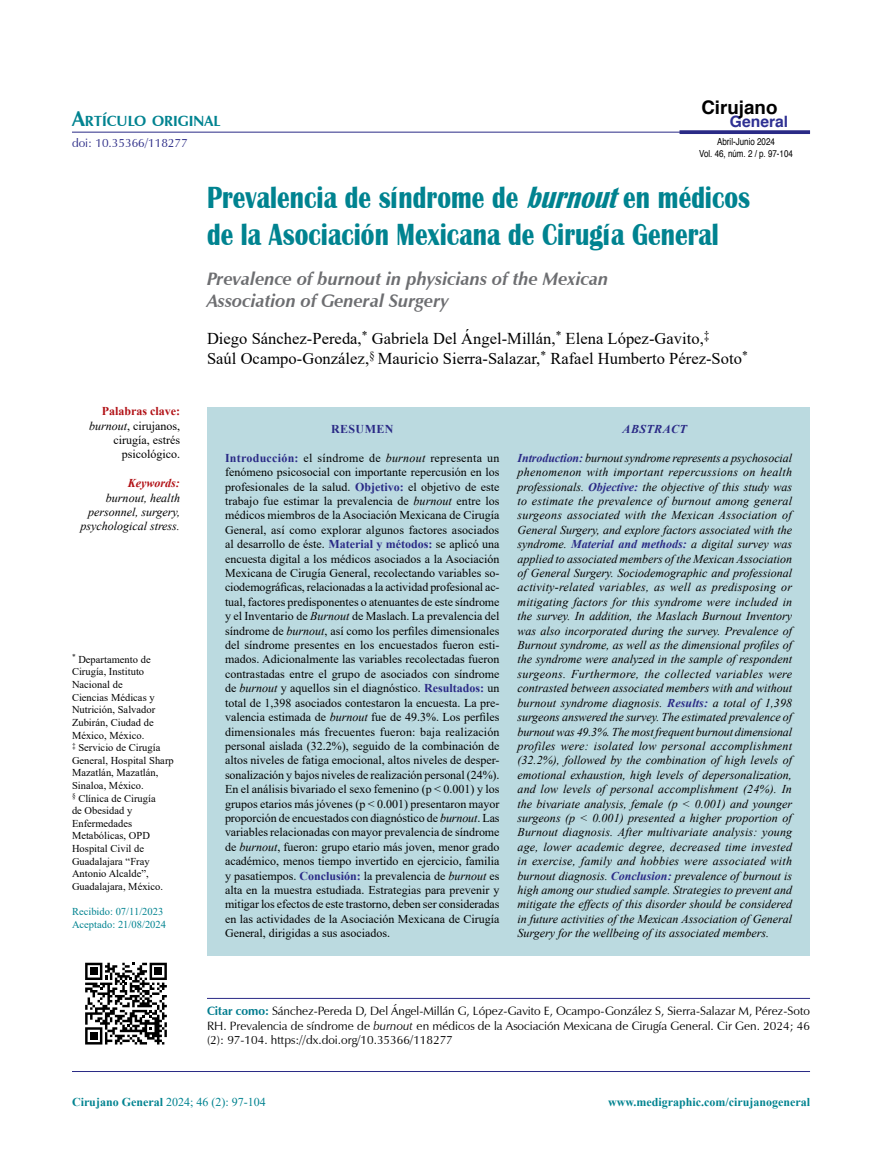
<style>
.page{position:relative;width:893px;height:1170px;background:#fff}
.page>*{position:absolute;margin:0;border:0;box-sizing:border-box;transform-origin:0 0}
.t1{font:700 31.5px/37.8px "Britannic";letter-spacing:.005em;color:#008390;scale:.8 1}
.t2{font:700 18.75px "Helvetica";color:#000}
.t3{font:italic 700 18px/21.6px "Zapf Humanist 601 BT";color:#6d6e71}
.t4{font:16.5px/19.8px "Times New Roman";color:#000}
.t5{font:700 15.6px "Helvetica";color:#2e3092}
.t6{font:700 14.7px "Zapf Humanist 601 BT";color:#008390}
.t7{font:12px/14.4px "Times New Roman";color:#000;text-align:right}
.t8{font:italic 12px/14.4px "Times New Roman";color:#000;text-align:right}
.t9{font:12px/14.4px "Zapf Humanist 601 BT";color:#000;text-align:justify}
.t10{font:700 12px "Times New Roman";color:#008390}
.t11{font:12px "Times New Roman";color:#008390}
.t12{font:12px "Zapf Humanist 601 BT";color:#2a2a86}
.t13{font:italic 700 12px "Times New Roman";color:#b11116}
.t14{font:italic 700 12px "Times New Roman";letter-spacing:.035em;color:#2a2a86}
.t15{font:700 12px "Times New Roman";letter-spacing:.035em;color:#2a2a86}
.t16{font:10.5px/12.6px "Times New Roman";color:#000}
.t17{font:10.5px/12.6px "Times New Roman";color:#008390}
.t18{font:9.75px/11.7px "Helvetica";color:#000;text-align:center;scale:.82 1}
.s1{font-size:21px}
.s2{font-weight:700;color:#b11116}
.s3{font-style:italic}
.s4{font-weight:700;color:#2a2a86}
.s5{font-weight:700;color:#007c8e}
.s6{font-weight:700}
</style>
<div class="page">
<hr style="left:72px;top:1071px;width:738px;height:1px;background:#2a2a86">
<hr style="left:72px;top:132px;width:738px;height:1px;background:#2a2a86">
<svg style="left:680px;top:130px;width:130px;height:4px"></svg>
<div style="left:207px;top:407px;width:301px;height:548px;background:#bbdae0"></div>
<div style="left:508px;top:407px;width:302px;height:548px;background:#bbdae0"></div>
<hr style="left:207px;top:997px;width:603px;height:1px;background:#2a2a86">
<svg style="left:85px;top:962px;width:82px;height:82px"></svg>
<p class="t6" style="left:72px;top:112px;width:150px"><span class="s1">A</span>RTÍCULO ORIGINAL</p>
<p class="t12" style="left:72px;top:135px;width:117px">doi: 10.35366/118277</p>
<h2 class="t2" style="left:701px;top:92px;width:78px">Cirujano</h2>
<p class="t18" style="left:699px;top:136px;width:116px">Abril-Junio 2024<br>Vol. 46, núm. 2 / p. 97-104</p>
<h3 class="t5" style="left:730px;top:109px;width:60px">General</h3>
<p class="t7" style="left:89px;top:403px;width:93px"><span class="s2">Palabras clave: </span><span class="s3">burnout</span>, cirujanos, cirugía, estrés psicológico.</p>
<p class="t13" style="left:128px;top:475px;width:53px">Keywords:</p>
<p class="t8" style="left:80px;top:490px;width:101px">burnout, health personnel, surgery, psychological stress.</p>
<p class="t16" style="left:72px;top:652px;width:103px"><sup>*</sup> Departamento de<br>Cirugía, Instituto<br>Nacional de<br>Ciencias Médicas y<br>Nutrición, Salvador<br>Zubirán, Ciudad de<br>México, México.<br><sup>‡</sup> Servicio de Cirugía<br>General, Hospital Sharp<br>Mazatlán, Mazatlán,<br>Sinaloa, México.<br><sup>§</sup> Clínica de Cirugía<br>de Obesidad y<br>Enfermedades<br>Metabólicas, OPD<br>Hospital Civil de<br>Guadalajara “Fray<br>Antonio Alcalde”,<br>Guadalajara, México.</p>
<p class="t17" style="left:72px;top:904px;width:96px">Recibido: 07/11/2023<br>Aceptado: 21/08/2024</p>
<h1 class="t1" style="left:207px;top:178px;width:681px">Prevalencia de síndrome de <span class="s3">burnout</span>en médicos de la Asociación Mexicana de Cirugía General</h1>
<h3 class="t3" style="left:207px;top:268px;width:403px">Prevalence of burnout in physicians of the Mexican<br>Association of General Surgery</h3>
<h3 class="t4" style="left:207px;top:328px;width:542px">Diego Sánchez-Pereda,<sup>*</sup> Gabriela Del Ángel-Millán,<sup>*</sup> Elena López-Gavito,<sup>‡<br></sup>Saúl Ocampo-González,<sup>§</sup> Mauricio Sierra-Salazar,<sup>*</sup> Rafael Humberto Pérez-Soto<sup>*</sup></h3>
<p class="t15" style="left:331px;top:420px;width:64px">RESUMEN</p>
<p class="t7" style="left:225px;top:450px;width:276px;text-align:justify"><span class="s4">Introducción:</span> el síndrome de <span class="s3">burnout</span> representa un fenómeno psicosocial con importante repercusión en los profesionales de la salud. <span class="s4">Objetivo:</span> el objetivo de este trabajo fue estimar la prevalencia de <span class="s3">burnout</span> entre los médicos miembros de la Asociación Mexicana de Cirugía General, así como explorar algunos factores asociados al desarrollo de éste. <span class="s4">Material y métodos:</span> se aplicó una encuesta digital a los médicos asociados a la Asociación Mexicana de Cirugía General, recolectando variables so&shy;ciodemográficas, relacionadas a la actividad profesional ac&shy;tual, factores predisponentes o atenuantes de este síndrome y el Inventario de <span class="s3">Burnout</span> de Maslach. La prevalencia del síndrome de <span class="s3">burnout</span>, así como los perfiles dimensionales del síndrome presentes en los encuestados fueron esti&shy;mados. Adicionalmente las variables recolectadas fueron contrastadas entre el grupo de asociados con síndrome de <span class="s3">burnout</span> y aquellos sin el diagnóstico. <span class="s4">Resultados:</span> un total de 1,398 asociados contestaron la encuesta. La pre&shy;valencia estimada de <span class="s3">burnout</span> fue de 49.3%. Los perfiles dimensionales más frecuentes fueron: baja realización personal aislada (32.2%), seguido de la combinación de altos niveles de fatiga emocional, altos niveles de desper&shy;sonalización y bajos niveles de realización personal (24%).<br>En el análisis bivariado el sexo femenino (p &lt; 0.001) y los grupos etarios más jóvenes (p &lt; 0.001) presentaron mayor proporción de encuestados con diagnóstico de <span class="s3">burnout</span>. Las variables relacionadas con mayor prevalencia de síndrome de <span class="s3">burnout</span>, fueron: grupo etario más joven, menor grado académico, menos tiempo invertido en ejercicio, familia y pasatiempos. <span class="s4">Conclusión:</span> la prevalencia de <span class="s3">burnout</span> es alta en la muestra estudiada. Estrategias para prevenir y mitigar los efectos de este trastorno, deben ser consideradas en las actividades de la Asociación Mexicana de Cirugía General, dirigidas a sus asociados.</p>
<p class="t14" style="left:623px;top:420px;width:66px">ABSTRACT</p>
<p class="t8" style="left:518px;top:450px;width:276px;text-align:justify"><span class="s4">Introduction:</span> burnout syndrome represents a psychosocial phenomenon with important repercussions on health professionals. <span class="s4">Objective:</span> the objective of this study was to estimate the prevalence of burnout among general surgeons associated with the Mexican Association of General Surgery, and explore factors associated with the syndrome. <span class="s4">Material and methods:</span> a digital survey was applied to associated members of the Mexican Association of General Surgery. Sociodemographic and professional activity-related variables, as well as predisposing or mitigating factors for this syndrome were included in the survey. In addition, the Maslach Burnout Inventory was also incorporated during the survey. Prevalence of Burnout syndrome, as well as the dimensional profiles of the syndrome were analyzed in the sample of respondent surgeons. Furthermore, the collected variables were contrasted between associated members with and without burnout syndrome diagnosis. <span class="s4">Results:</span> a total of 1,398 surgeons answered the survey. The estimated prevalence of burnout was 49.3%. The most frequent burnout dimensional profiles were: isolated low personal accomplishment (32.2%), followed by the combination of high levels of emotional exhaustion, high levels of depersonalization, and low levels of personal accomplishment (24%). In the bivariate analysis, female (p &lt; 0.001) and younger surgeons (p &lt; 0.001) presented a higher proportion of Burnout diagnosis. After multivariate analysis: young age, lower academic degree, decreased time invested in exercise, family and hobbies were associated with burnout diagnosis. <span class="s4">Conclusion:</span> prevalence of burnout is high among our studied sample. Strategies to prevent and mitigate the effects of this disorder should be considered in future activities of the Mexican Association of General Surgery for the wellbeing of its associated members.</p>
<p class="t9" style="left:207px;top:1003px;width:605px"><span class="s5">Citar como:</span> Sánchez-Pereda D, Del Ángel-Millán G, López-Gavito E, Ocampo-González S, Sierra-Salazar M, Pérez-Soto RH. Prevalencia de síndrome de <span class="s3">burnout</span> en médicos de la Asociación Mexicana de Cirugía General. Cir Gen. 2024; 46 (2): 97-104. https://dx.doi.org/10.35366/118277</p>
<p class="t11" style="left:72px;top:1093px;width:195px"><span class="s6">Cirujano General</span> 2024; 46 (2): 97-104</p>
<p class="t10" style="left:608px;top:1093px;width:203px">www.medigraphic.com/cirujanogeneral</p>
</div>
